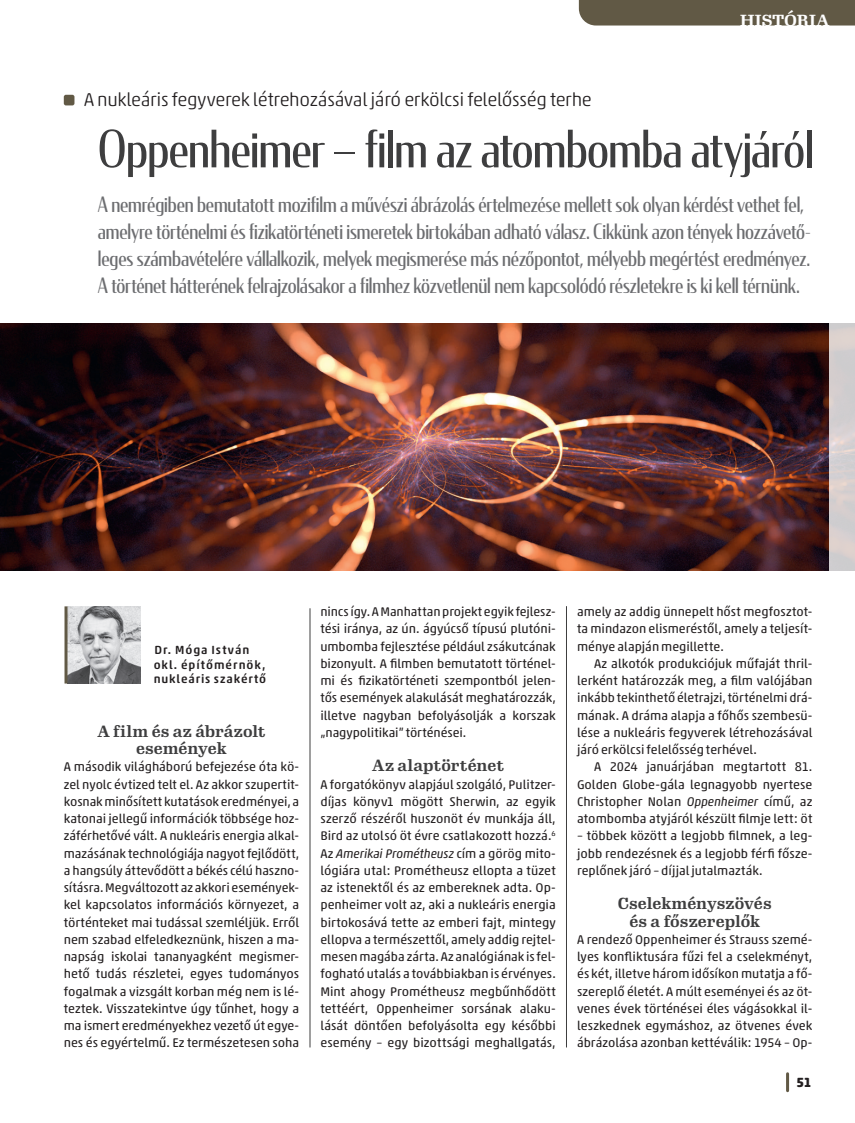
<style>
.page{position:relative;width:855px;height:1123px;background:#fff}
.page>*{position:absolute;margin:0;border:0;box-sizing:border-box;transform-origin:0 0}
.cím{font:51px "Condor Cond";letter-spacing:-.01em;color:#3e3e3f}
.t1{font:21px/27px "Condor Cond";letter-spacing:-.005em;color:#6c6d70}
.felcím{font:300 18.75px "Akko Rounded Pro";letter-spacing:-.02em;color:#231f20}
.Közcím{font:700 15.75px/17.2px "Gimlet Text Narrow";color:#3e3e3f;text-align:center}
.t2{font:700 15.75px "Gimlet Text";letter-spacing:-.02em;color:#fff}
.t3{font:700 13.5px "Akko Rounded Pro";color:#231f20}
.Alapszöveg_tompa{font:12.75px/17.2px "Akko Rounded Pro";letter-spacing:-.005em;color:#231f20;text-align:justify}
.Alapszöveg_behúzás{font:12.75px/17.2px "Akko Rounded Pro";color:#231f20;text-align:justify}
.t4{font:500 12px/14.4px "Akko Rounded Pro";letter-spacing:.08em;color:#231f20}
.s1{font-style:italic}
</style>
<div class="page">
<div style="left:579px;top:0;width:276px;height:26px;background:#615945"></div>
<hr style="left:786px;top:1073px;width:3px;height:17px;background:#615945">
<hr style="left:566px;top:606px;width:1px;height:441px;background:#3e3e3f">
<hr style="left:310px;top:608px;width:1px;height:439px;background:#3e3e3f">
<img style="left:67px;top:606px;width:74px;height:77px">
<hr style="left:64px;top:606px;width:3px;height:77px;background:#615945">
<div style="left:64px;top:95px;width:10px;height:10px;background:#615945;border-radius:2px"></div>
<img style="left:0;top:323px;width:829px;height:247px">
<svg style="left:829px;top:323px;width:26px;height:248px;background:#d5cfcf"></svg>
<p class="t2" style="left:739px;top:9px;width:91px">HISTÓRIA</p>
<p class="felcím" style="left:84px;top:89px;width:509px">A nukleáris fegyverek létrehozásával járó erkölcsi felelősség terhe</p>
<p class="cím" style="left:98px;top:117px;width:717px">Oppenheimer – film az atombomba atyjáról</p>
<p class="t1" style="left:98px;top:190px;width:714px">A nemrégiben bemutatott mozifilm a művészi ábrázolás értelmezése mellett sok olyan kérdést vethet fel, amelyre történelmi és fizikatörténeti ismeretek birtokában adható válasz. Cikkünk azon tények hozzávető&shy;leges számbavételére vállalkozik, melyek megismerése más nézőpontot, mélyebb megértést eredményez.<br>A történet hátterének felrajzolásakor a filmhez közvetlenül nem kapcsolódó részletekre is ki kell térnünk.</p>
<p class="t4" style="left:154px;top:642px;width:114px">Dr. Móga István okl. építőmérnök, nukleáris szakértő</p>
<p class="Közcím" style="left:97px;top:721px;width:170px">A film és az ábrázolt események</p>
<p class="Alapszöveg_tompa" style="left:64px;top:758px;width:237px">A második világháború befejezése óta kö&shy;zel nyolc évtized telt el. Az akkor szupertit&shy;kosnak minősített kutatások eredményei, a katonai jellegű információk többsége hoz&shy;záférhetővé vált. A nukleáris energia alkal&shy;mazásának technológiája nagyot fejlődött, a hangsúly áttevődött a békés célú haszno&shy;sításra. Megváltozott az akkori események&shy;kel kapcsolatos információs környezet, a történteket mai tudással szemléljük. Erről nem szabad elfeledkeznünk, hiszen a ma&shy;napság iskolai tananyagként megismer&shy;hető tudás részletei, egyes tudományos fogalmak a vizsgált korban még nem is lé&shy;teztek. Visszatekintve úgy tűnhet, hogy a ma ismert eredményekhez vezető út egye&shy;nes és egyértelmű. Ez természetesen soha</p>
<p class="Alapszöveg_tompa" style="left:320px;top:603px;width:237px">nincs így. A Manhattan projekt egyik fejlesz&shy;tési iránya, az ún. ágyúcső típusú plutóni&shy;umbomba fejlesztése például zsákutcának bizonyult. A filmben bemutatott történel&shy;mi és fizikatörténeti szempontból jelen&shy;tős események alakulását meghatározzák, illetve nagyban befolyásolják a korszak „nagypolitikai” történései.</p>
<p class="Közcím" style="left:372px;top:756px;width:133px">Az alaptörténet</p>
<p class="Alapszöveg_tompa" style="left:320px;top:775px;width:237px">A forgatókönyv alapjául szolgáló, Pulitzer&shy;díjas könyv1 mögött Sherwin, az egyik szerző részéről huszonöt év munkája áll, Bird az utolsó öt évre csatlakozott hozzá.<sup>6<br></sup>Az <span class="s1">Amerikai Prométheusz</span> cím a görög mito&shy;lógiára utal: Prométheusz ellopta a tüzet az istenektől és az embereknek adta. Op&shy;penheimer volt az, aki a nukleáris energia birtokosává tette az emberi fajt, mintegy ellopva a természettől, amely addig rejtel&shy;mesen magába zárta. Az analógiának is fel&shy;fogható utalás a továbbiakban is érvényes.<br>Mint ahogy Prométheusz megbűnhődött tettéért, Oppenheimer sorsának alaku&shy;lását döntően befolyásolta egy későbbi esemény – egy bizottsági meghallgatás,</p>
<p class="Alapszöveg_tompa" style="left:577px;top:603px;width:237px">amely az addig ünnepelt hőst megfosztot&shy;ta mindazon elismeréstől, amely a teljesít&shy;ménye alapján megillette.</p>
<p class="Alapszöveg_behúzás" style="left:577px;top:654px;width:237px;text-indent:17px">Az alkotók produkciójuk műfaját thril&shy;lerként határozzák meg, a film valójában inkább tekinthető életrajzi, történelmi drá&shy;mának. A dráma alapja a főhős szembesü&shy;lése a nukleáris fegyverek létrehozásával járó erkölcsi felelősség terhével.</p>
<p class="Alapszöveg_behúzás" style="left:577px;top:758px;width:237px;text-indent:17px">A 2024 januárjában megtartott 81.<br>Golden Globe-gála legnagyobb nyertese Christopher Nolan <span class="s1">Oppenheimer</span> című, az atombomba atyjáról készült filmje lett: öt</p>
<p class="Alapszöveg_behúzás" style="left:577px;top:827px;width:237px">– többek között a legjobb filmnek, a leg&shy;jobb rendezésnek és a legjobb férfi fősze&shy;replőnek járó – díjjal jutalmazták.</p>
<p class="Közcím" style="left:617px;top:894px;width:156px">Cselekményszövés és a főszereplők</p>
<p class="Alapszöveg_tompa" style="left:577px;top:930px;width:237px">A rendező Oppenheimer és Strauss szemé&shy;lyes konfliktusára fűzi fel a cselekményt, és két, illetve három idősíkon mutatja a fő&shy;szereplő életét. A múlt eseményei és az öt&shy;venes évek történései éles vágásokkal il&shy;leszkednek egymáshoz, az ötvenes évek ábrázolása azonban kettéválik: 1954 – Op-</p>
<p class="t3" style="left:796px;top:1073px;width:17px">51</p>
</div>
